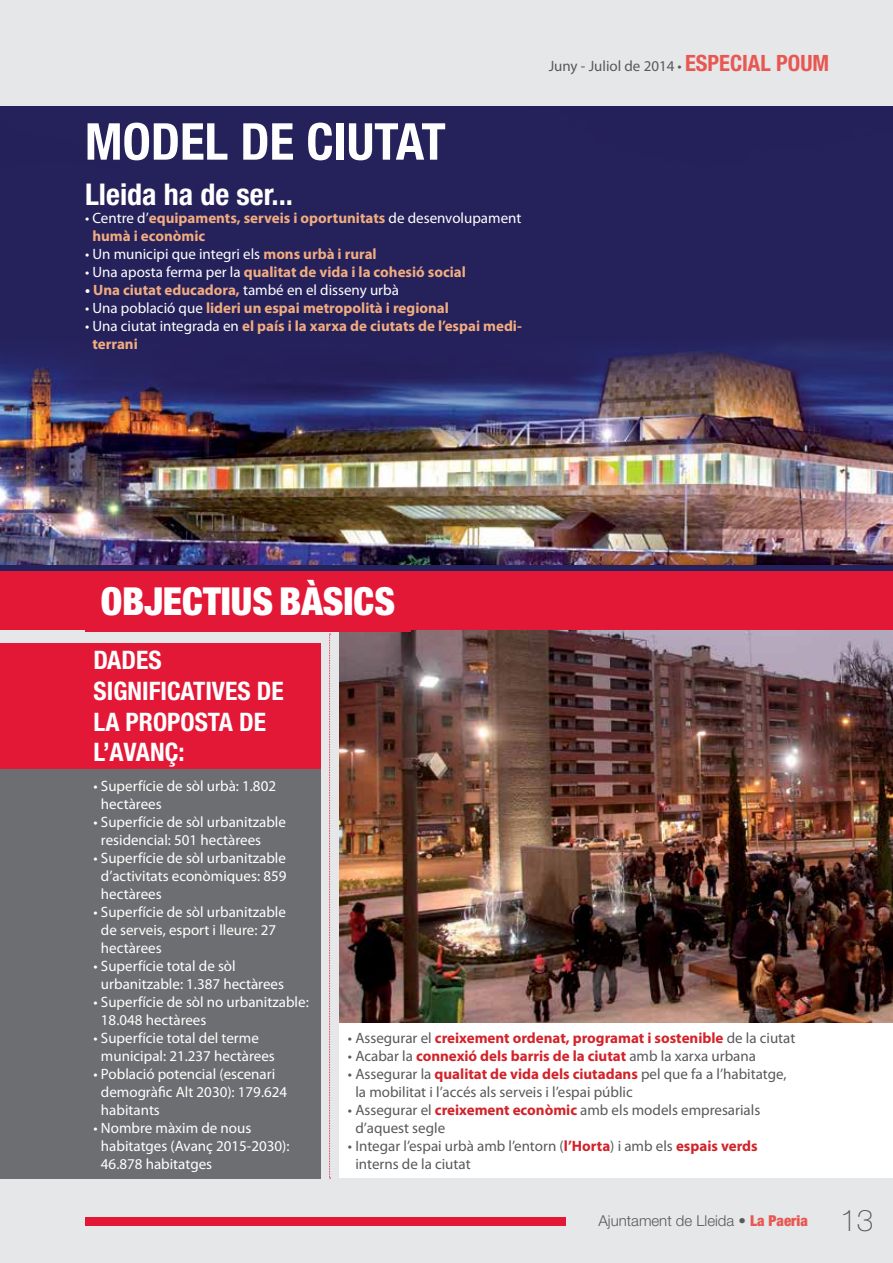
<style>
.page{position:relative;width:893px;height:1263px;background:#e6e7e8}
.page>*{position:absolute;margin:0;border:0;box-sizing:border-box;transform-origin:0 0}
.t1{font:700 condensed 50.85px "Helvetica Neue LT Std";color:#fff}
.t2{font:900 condensed 38.7px "Helvetica Neue LT Std";color:#fff}
.t3{font:700 condensed 30px "Helvetica Neue LT Std";color:#fff}
.t4{font:700 condensed 25.5px/30.6px "Helvetica Neue LT Std";color:#fff}
.t5{font:15px/18px "Myriad Pro";color:#fff}
.t6{font:15px/18px "Myriad Pro";color:#58595b}
.t7{font:700 15px/18px "Myriad Pro";color:#f1ac7f}
.t8{font:700 15px "Myriad Pro";color:#d2232a}
.t9{font:300 15px "Helvetica Neue LT Std";color:#58595b}
.s1{font-weight:400;color:#fff}
.s2{font-weight:700;color:#f1ac7f}
.s3{font-weight:700}
.s4{font-family:"Helvetica Neue LT Std";font-weight:700;font-stretch:condensed;font-size:22.5px;color:#e85752}
.s5{font-weight:400;color:#58595b}
.s6{font-weight:700;color:#d2232a}
.s7{font-weight:500}
.s8{font-weight:900;font-stretch:condensed;color:#e85752}
.s9{font-weight:100;font-size:30px}
</style>
<div class="page">
<div style="left:85px;top:1217px;width:481px;height:9px;background:#e31837"></div>
<svg style="left:329px;top:634px;width:2px;height:544px"></svg>
<img style="left:0;top:106px;width:893px;height:459px">
<img style="left:339px;top:630px;width:554px;height:393px">
<div style="left:0;top:571px;width:893px;height:59px;background:#e31837"></div>
<div style="left:85px;top:571px;width:326px;height:60px;background:#e31837"></div>
<div style="left:339px;top:1023px;width:554px;height:155px;background:#fff"></div>
<div style="left:0;top:643px;width:320px;height:126px;background:#e31837"></div>
<div style="left:0;top:769px;width:320px;height:409px;background:#6d6e71"></div>
<h1 class="t1" style="left:85px;top:111px;width:362px">MODEL DE CIUTAT</h1>
<h3 class="t3" style="left:85px;top:176px;width:210px">Lleida ha de ser...</h3>
<p class="t7" style="left:92px;top:208px;width:430px;text-indent:-7px"><span class="s1">• Centre d’</span>equipaments, serveis i oportunitats <span class="s1">de desenvolupament </span>humà i econòmic</p>
<p class="t5" style="left:85px;top:245px;width:293px">• Un municipi que integri els <span class="s2">mons urbà i rural</span></p>
<p class="t7" style="left:85px;top:262px;width:382px"><span class="s1">• Una aposta ferma per la</span> qualitat de vida i la cohesió social</p>
<p class="t5" style="left:85px;top:281px;width:315px"><span class="s3">•</span> <span class="s2">Una ciutat educadora,</span> també en el disseny urbà</p>
<p class="t7" style="left:85px;top:298px;width:365px"><span class="s1">• Una població que</span> lideri un espai metropolità i regional</p>
<p class="t7" style="left:92px;top:316px;width:431px;text-indent:-7px"><span class="s1">• Una ciutat integrada en</span> el país i la xarxa de ciutats de l’espai medi&shy;terrani</p>
<p class="t6" style="left:549px;top:57px;width:282px">Juny - Juliol de 2014 • <span class="s4">ESPECIAL POUM</span></p>
<h2 class="t2" style="left:101px;top:577px;width:296px">OBJECTIUS BÀSICS</h2>
<h3 class="t4" style="left:94px;top:645px;width:192px">DADES<br>SIGNIFICATIVES DE<br>LA PROPOSTA DE<br>L’AVANÇ:</h3>
<p class="t5" style="left:101px;top:777px;width:177px;text-indent:-7px">• Superfície de sòl urbà: 1.802 hectàrees</p>
<p class="t5" style="left:101px;top:813px;width:186px;text-indent:-7px">• Superfície de sòl urbanitzable residencial: 501 hectàrees</p>
<p class="t5" style="left:101px;top:849px;width:187px;text-align:justify;text-indent:-7px">• Superfície de sòl urbanitzable d’activitats econòmiques: 859 hectàrees</p>
<p class="t5" style="left:101px;top:903px;width:186px;text-indent:-7px">• Superfície de sòl urbanitzable de serveis, esport i lleure: 27 hectàrees</p>
<p class="t5" style="left:101px;top:957px;width:185px;text-indent:-7px">• Superfície total de sòl urbanitzable: 1.387 hectàrees</p>
<p class="t5" style="left:101px;top:993px;width:209px;text-indent:-7px">• Superfície de sòl no urbanitzable:<br>18.048 hectàrees</p>
<p class="t5" style="left:101px;top:1029px;width:175px;text-indent:-7px">• Superfície total del terme municipal: 21.237 hectàrees</p>
<p class="t5" style="left:101px;top:1065px;width:188px;text-indent:-7px">• Població potencial (escenari demogràfic Alt 2030): 179.624 habitants</p>
<p class="t5" style="left:101px;top:1119px;width:190px;text-indent:-7px">• Nombre màxim de nous habitatges (Avanç 2015-2030):<br>46.878 habitatges</p>
<p class="t8" style="left:348px;top:1028px;width:449px"><span class="s5">• Assegurar el</span> creixement ordenat, programat i sostenible <span class="s5">de la ciutat</span></p>
<p class="t8" style="left:348px;top:1046px;width:410px"><span class="s5">• Acabar la</span> connexió dels barris de la ciutat <span class="s5">amb la xarxa urbana</span></p>
<p class="t6" style="left:355px;top:1065px;width:433px;text-indent:-7px">• Assegurar la <span class="s6">qualitat de vida dels ciutadans</span> pel que fa a l’habitatge, la mobilitat i l’accés als serveis i l’espai públic</p>
<p class="t6" style="left:355px;top:1101px;width:406px;text-indent:-7px">• Assegurar el <span class="s6">creixement econòmic</span> amb els models empresarials d’aquest segle</p>
<p class="t6" style="left:355px;top:1137px;width:404px;text-indent:-7px">• Integar l’espai urbà amb l’entorn (<span class="s6">l’Horta</span>) i amb els <span class="s6">espais verds </span>interns de la ciutat</p>
<p class="t9" style="left:598px;top:1211px;width:277px">Ajuntament de Lleida <span class="s7">•</span> <span class="s8">La Paeria</span> <span class="s9">13</span></p>
</div>
